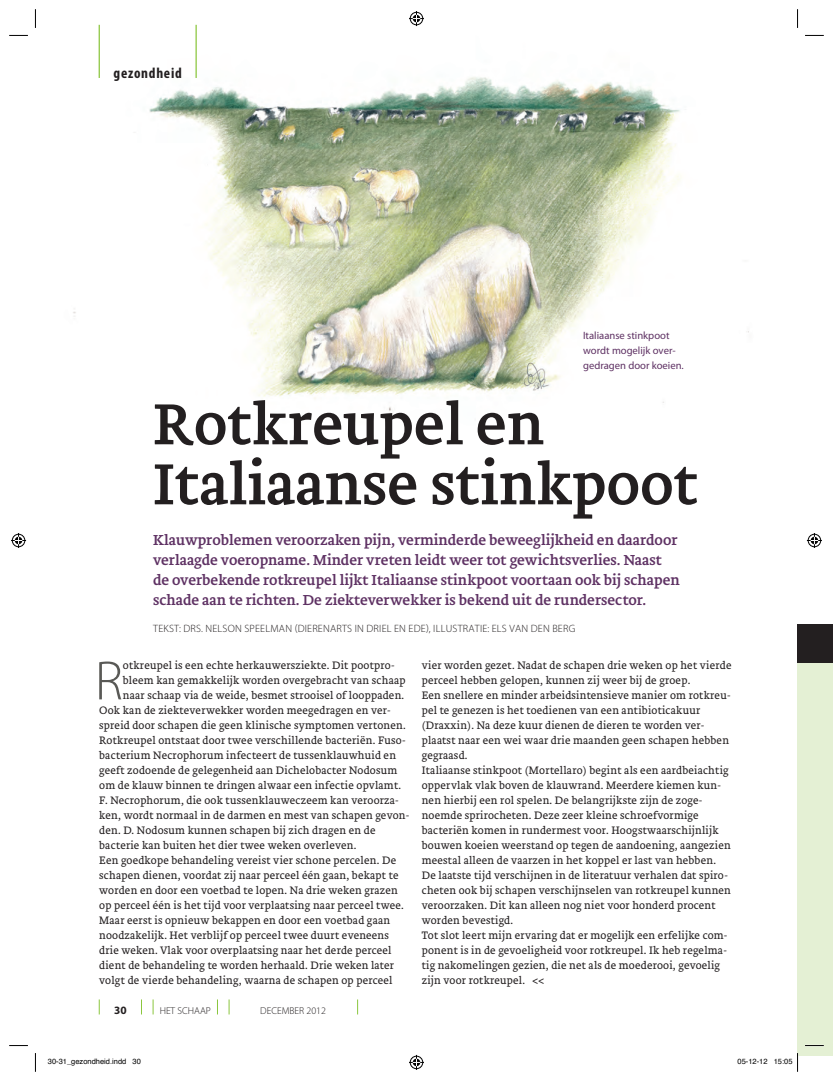
<style>
.page{position:relative;width:833px;height:1081px;background:#fff}
.page>*{position:absolute;margin:0;border:0;box-sizing:border-box;transform-origin:0 0}
.t1{font:60px/60px "Brioni Text Std";color:#231f20}
.t2{font:300 55.75px "Myriad Pro";color:#595956}
.t3{font:15px/20px "Brioni Text Std";color:#5e3163}
.t4{font:700 condensed 15px "Myriad Pro";letter-spacing:.05em;color:#231f20}
.t5{font:300 11.25px/15px "Brioni Text Std";letter-spacing:.02em;color:#231f20}
.t6{font:700 11.25px "Myriad Pro";color:#231f20}
.t7{font:300 10.62px "Myriad Pro";letter-spacing:.02em;color:#231f20}
.t8{font:10.62px/15px "Myriad Pro";color:#5e3163}
.t9{font:300 10px "Myriad Pro";color:#231f20}
.t10{font:7.5px "Helvetica";color:#000}
.s1{font-family:"Myriad Pro";font-weight:600;font-size:10.62px}
</style>
<div class="page">
<div style="left:797px;top:659px;width:36px;height:397px;background:#e4f0d4"></div>
<img style="left:73px;top:25px;width:676px;height:386px">
<hr style="left:99px;top:25px;width:1px;height:53px;background:#8bc63e">
<hr style="left:195px;top:25px;width:2px;height:53px;background:#8bc63e">
<div style="left:797px;top:624px;width:36px;height:39px;background:#231f20"></div>
<svg style="left:99px;top:999px;width:1px;height:15px"></svg>
<svg style="left:141px;top:999px;width:1px;height:15px"></svg>
<svg style="left:153px;top:999px;width:1px;height:15px"></svg>
<svg style="left:217px;top:999px;width:1px;height:15px"></svg>
<svg style="left:229px;top:999px;width:1px;height:15px"></svg>
<svg style="left:357px;top:999px;width:1px;height:15px"></svg>
<svg style="left:9px;top:35px;width:19px;height:1px"></svg>
<svg style="left:805px;top:35px;width:18px;height:1px"></svg>
<svg style="left:9px;top:1045px;width:19px;height:1px"></svg>
<svg style="left:805px;top:1045px;width:18px;height:1px"></svg>
<svg style="left:35px;top:9px;width:1px;height:19px"></svg>
<svg style="left:35px;top:1053px;width:1px;height:19px"></svg>
<svg style="left:797px;top:9px;width:1px;height:19px"></svg>
<svg style="left:409px;top:11px;width:15px;height:15px"></svg>
<svg style="left:409px;top:1055px;width:15px;height:15px"></svg>
<svg style="left:11px;top:533px;width:15px;height:15px"></svg>
<svg style="left:807px;top:533px;width:15px;height:15px"></svg>
<svg style="left:797px;top:1053px;width:1px;height:19px"></svg>
<p class="t4" style="left:114px;top:65px;width:70px">gezondheid</p>
<p class="t8" style="left:583px;top:328px;width:102px">Italiaanse stinkpoot wordt mogelijk over&shy;gedragen door koeien.</p>
<p class="t1" style="left:153px;top:395px;width:546px">Rotkreupel en<br>Italiaanse stinkpoot</p>
<p class="t3" style="left:153px;top:530px;width:528px">Klauwproblemen veroorzaken pijn, verminderde beweeglijkheid en daardoor verlaagde voeropname. Minder vreten leidt weer tot gewichtsverlies. Naast de overbekende rotkreupel lijkt Italiaanse stinkpoot voortaan ook bij schapen schade aan te richten. De ziekteverwekker is bekend uit de rundersector.</p>
<p class="t7" style="left:153px;top:622px;width:423px">TEKST: DRS. NELSON SPEELMAN (DIERENARTS IN DRIEL EN EDE), ILLUSTRATIE: ELS VAN DEN BERG</p>
<p class="t2" style="left:95px;top:650px;width:30px">R</p>
<p class="t5" style="left:123px;top:658px;width:273px">otkreupel is een echte herkauwersziekte. Dit pootpro-</p>
<p class="t5" style="left:123px;top:673px;width:284px">bleem kan gemakkelijk worden overgebracht van schaap</p>
<p class="t5" style="left:123px;top:688px;width:283px">naar schaap via de weide, besmet strooisel of looppaden.</p>
<p class="t5" style="left:99px;top:703px;width:293px">Ook kan de ziekteverwekker worden meegedragen en ver-</p>
<p class="t5" style="left:99px;top:718px;width:308px">spreid door schapen die geen klinische symptomen vertonen.</p>
<p class="t5" style="left:99px;top:733px;width:308px">Rotkreupel ontstaat door twee verschillende bacteriën. Fuso-</p>
<p class="t5" style="left:99px;top:748px;width:298px">bacterium Necrophorum infecteert de tussenklauwhuid en</p>
<p class="t5" style="left:99px;top:763px;width:299px">geeft zodoende de gelegenheid aan Dichelobacter Nodosum</p>
<p class="t5" style="left:99px;top:778px;width:303px">om de klauw binnen te dringen alwaar een infectie opvlamt.</p>
<p class="t5" style="left:99px;top:793px;width:301px">F. Necrophorum, die ook tussenklauweczeem kan veroorza-</p>
<p class="t5" style="left:99px;top:808px;width:311px">ken, wordt normaal in de darmen en mest van schapen gevon-</p>
<p class="t5" style="left:99px;top:823px;width:278px">den. D. Nodosum kunnen schapen bij zich dragen en de</p>
<p class="t5" style="left:99px;top:838px;width:259px">bacterie kan buiten het dier twee weken overleven.</p>
<p class="t5" style="left:99px;top:853px;width:298px">Een goedkope behandeling vereist vier schone percelen. De</p>
<p class="t5" style="left:99px;top:868px;width:301px">schapen dienen, voordat zij naar perceel één gaan, bekapt te</p>
<p class="t5" style="left:99px;top:883px;width:300px">worden en door een voetbad te lopen. Na drie weken grazen</p>
<p class="t5" style="left:99px;top:898px;width:306px">op perceel één is het tijd voor verplaatsing naar perceel twee.</p>
<p class="t5" style="left:99px;top:913px;width:292px">Maar eerst is opnieuw bekappen en door een voetbad gaan</p>
<p class="t5" style="left:99px;top:928px;width:291px">noodzakelijk. Het verblijf op perceel twee duurt eveneens</p>
<p class="t5" style="left:99px;top:943px;width:294px">drie weken. Vlak voor overplaatsing naar het derde perceel</p>
<p class="t5" style="left:99px;top:958px;width:296px">dient de behandeling te worden herhaald. Drie weken later</p>
<p class="t5" style="left:99px;top:973px;width:295px">volgt de vierde behandeling, waarna de schapen op perceel</p>
<p class="t6" style="left:114px;top:1004px;width:14px">30</p>
<p class="t9" style="left:160px;top:1005px;width:53px">HET SCHAAP</p>
<p class="t9" style="left:260px;top:1005px;width:67px">DECEMBER 2012</p>
<p class="t5" style="left:422px;top:658px;width:311px">vier worden gezet. Nadat de schapen drie weken op het vierde perceel hebben gelopen, kunnen zij weer bij de groep.<br>Een snellere en minder arbeidsintensieve manier om rotkreu&shy;pel te genezen is het toedienen van een antibioticakuur (Draxxin). Na deze kuur dienen de dieren te worden ver&shy;plaatst naar een wei waar drie maanden geen schapen hebben gegraasd.<br>Italiaanse stinkpoot (Mortellaro) begint als een aardbeiachtig oppervlak vlak boven de klauwrand. Meerdere kiemen kun&shy;nen hierbij een rol spelen. De belangrijkste zijn de zoge&shy;noemde sprirocheten. Deze zeer kleine schroefvormige bacteriën komen in rundermest voor. Hoogstwaarschijnlijk bouwen koeien weerstand op tegen de aandoening, aangezien meestal alleen de vaarzen in het koppel er last van hebben.<br>De laatste tijd verschijnen in de literatuur verhalen dat spiro&shy;cheten ook bij schapen verschijnselen van rotkreupel kunnen veroorzaken. Dit kan alleen nog niet voor honderd procent worden bevestigd.<br>Tot slot leert mijn ervaring dat er mogelijk een erfelijke com&shy;ponent is in de gevoeligheid voor rotkreupel. Ik heb regelma&shy;tig nakomelingen gezien, die net als de moederooi, gevoelig zijn voor rotkreupel. <span class="s1">&lt;&lt;</span></p>
<p class="t10" style="left:48px;top:1056px;width:94px">30-31_gezondheid.indd 30</p>
<p class="t10" style="left:737px;top:1056px;width:57px">05-12-12 15:05</p>
</div>
